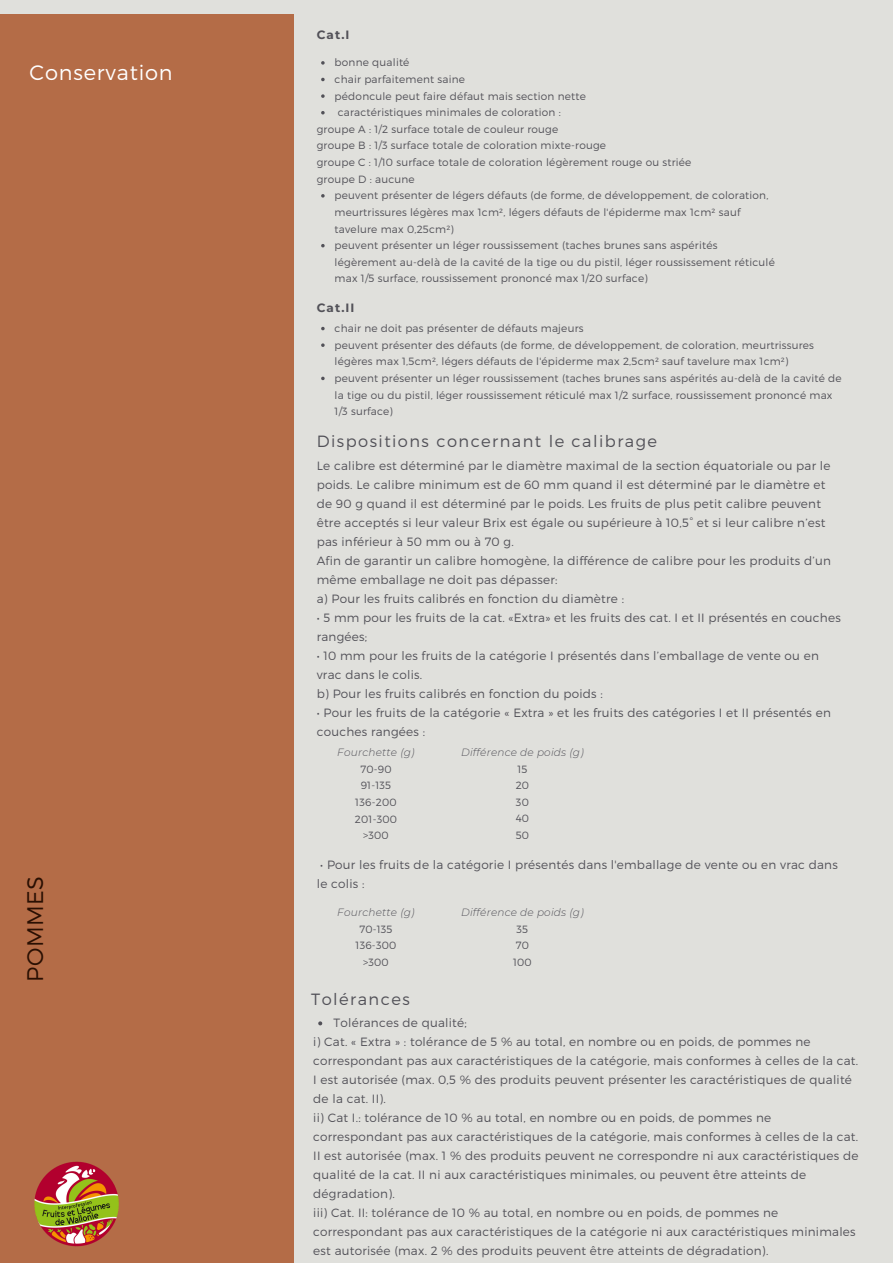
<style>
.page{position:relative;width:893px;height:1264px;background:#fff}
.page>*{position:absolute;margin:0;border:0;box-sizing:border-box;transform-origin:0 0}
.t1{font:300 22.5px "Montserrat";letter-spacing:.02em;color:#290f02}
.t2{font:300 20.85px "Montserrat";letter-spacing:.04em;color:#fff}
.t3{font:300 16.35px "Montserrat";letter-spacing:.09em;color:#525158}
.t4{font:300 12px/19px "Montserrat";letter-spacing:.02em;color:#525158}
.t5{font:700 12px "Montserrat";letter-spacing:.09em;color:#525158}
.t6{font:300 10.5px/16.6px "Montserrat";letter-spacing:.02em;color:#525158}
.t7{font:italic 300 10.5px "Montserrat";letter-spacing:.02em;color:#525158}
</style>
<div class="page">
<div style="left:0;top:0;width:892px;height:1262px;background:#e0e0dc"></div>
<div style="left:0;top:14px;width:294px;height:1248px;background:#b46c47"></div>
<img style="left:34px;top:1161px;width:85px;height:86px">
<svg style="left:321px;top:61px;width:3px;height:4px"></svg>
<svg style="left:321px;top:94px;width:3px;height:4px"></svg>
<svg style="left:321px;top:343px;width:3px;height:4px"></svg>
<svg style="left:318px;top:1021px;width:4px;height:4px"></svg>
<p class="t5" style="left:317px;top:27px;width:34px">Cat.I</p>
<h2 class="t2" style="left:30px;top:59px;width:144px">Conservation</h2>
<p class="t6" style="left:334px;top:54px;width:253px">bonne qualité<br>chair parfaitement saine<br>pédoncule peut faire défaut mais section nette caractéristiques minimales de coloration :</p>
<p class="t6" style="left:317px;top:120px;width:376px">groupe A : 1/2 surface totale de couleur rouge<br>groupe B : 1/3 surface totale de coloration mixte-rouge<br>groupe C : 1/10 surface totale de coloration légèrement rouge ou striée groupe D : aucune</p>
<p class="t6" style="left:334px;top:187px;width:441px">peuvent présenter de légers défauts (de forme, de développement, de coloration, meurtrissures légères max 1cm², légers défauts de l'épiderme max 1cm² sauf tavelure max 0,25cm²)<br>peuvent présenter un léger roussissement (taches brunes sans aspérités légèrement au-delà de la cavité de la tige ou du pistil, léger roussissement réticulé max 1/5 surface, roussissement prononcé max 1/20 surface)</p>
<p class="t5" style="left:317px;top:300px;width:39px">Cat.II</p>
<h1 class="t1" style="left:21px;top:981px;width:107px;rotate:-90deg">POMMES</h1>
<p class="t6" style="left:334px;top:319px;width:508px">chair ne doit pas présenter de défauts majeurs<br>peuvent présenter des défauts (de forme, de développement, de coloration, meurtrissures légères max 1,5cm², légers défauts de l'épiderme max 2,5cm² sauf tavelure max 1cm²)<br>peuvent présenter un léger roussissement (taches brunes sans aspérités au-delà de la cavité de la tige ou du pistil, léger roussissement réticulé max 1/2 surface, roussissement prononcé max 1/3 surface)</p>
<h3 class="t3" style="left:317px;top:431px;width:342px">Dispositions concernant le calibrage</h3>
<p class="t4" style="left:317px;top:455px;width:515px">Le calibre est déterminé par le diamètre maximal de la section équatoriale ou par le poids. Le calibre minimum est de 60 mm quand il est déterminé par le diamètre et de 90 g quand il est déterminé par le poids. Les fruits de plus petit calibre peuvent être acceptés si leur valeur Brix est égale ou supérieure à 10,5° et si leur calibre n’est pas inférieur à 50 mm ou à 70 g.<br>Afin de garantir un calibre homogène, la différence de calibre pour les produits d’un même emballage ne doit pas dépasser:<br>a) Pour les fruits calibrés en fonction du diamètre :</p>
<p class="t4" style="left:317px;top:607px;width:525px">• 5 mm pour les fruits de la cat. «Extra» et les fruits des cat. I et II présentés en couches rangées;</p>
<p class="t4" style="left:317px;top:645px;width:503px">• 10 mm pour les fruits de la catégorie I présentés dans l’emballage de vente ou en vrac dans le colis.<br>b) Pour les fruits calibrés en fonction du poids :</p>
<p class="t4" style="left:317px;top:702px;width:515px">• Pour les fruits de la catégorie « Extra » et les fruits des catégories I et II présentés en couches rangées :</p>
<p class="t7" style="left:337px;top:746px;width:79px">Fourchette (g)</p>
<p class="t6" style="left:355px;top:760px;width:44px;text-align:center">70-90<br>91-135<br>136-200<br>201-300 &gt;300</p>
<p class="t7" style="left:461px;top:745px;width:124px">Différence de poids (g)</p>
<p class="t6" style="left:515px;top:760px;width:15px">15<br>20<br>30<br>40<br>50</p>
<p class="t4" style="left:317px;top:854px;width:522px">• Pour les fruits de la catégorie I présentés dans l'emballage de vente ou en vrac dans le colis :</p>
<p class="t7" style="left:337px;top:905px;width:79px">Fourchette (g)</p>
<p class="t6" style="left:355px;top:919px;width:42px;text-align:center">70-135<br>136-300 &gt;300</p>
<p class="t7" style="left:461px;top:905px;width:124px">Différence de poids (g)</p>
<p class="t6" style="left:513px;top:919px;width:20px;text-align:center">35<br>70<br>100</p>
<h3 class="t3" style="left:311px;top:988px;width:100px">Tolérances</h3>
<p class="t4" style="left:313px;top:1013px;width:546px;text-indent:20px">Tolérances de qualité;<br>i) Cat. « Extra » : tolérance de 5 % au total, en nombre ou en poids, de pommes ne correspondant pas aux caractéristiques de la catégorie, mais conformes à celles de la cat.<br>I est autorisée (max. 0,5 % des produits peuvent présenter les caractéristiques de qualité de la cat. II).<br>ii) Cat I.: tolérance de 10 % au total, en nombre ou en poids, de pommes ne correspondant pas aux caractéristiques de la catégorie, mais conformes à celles de la cat.<br>II est autorisée (max. 1 % des produits peuvent ne correspondre ni aux caractéristiques de qualité de la cat. II ni aux caractéristiques minimales, ou peuvent être atteints de dégradation).<br>iii) Cat. II: tolérance de 10 % au total, en nombre ou en poids, de pommes ne correspondant pas aux caractéristiques de la catégorie ni aux caractéristiques minimales est autorisée (max. 2 % des produits peuvent être atteints de dégradation).</p>
</div>
